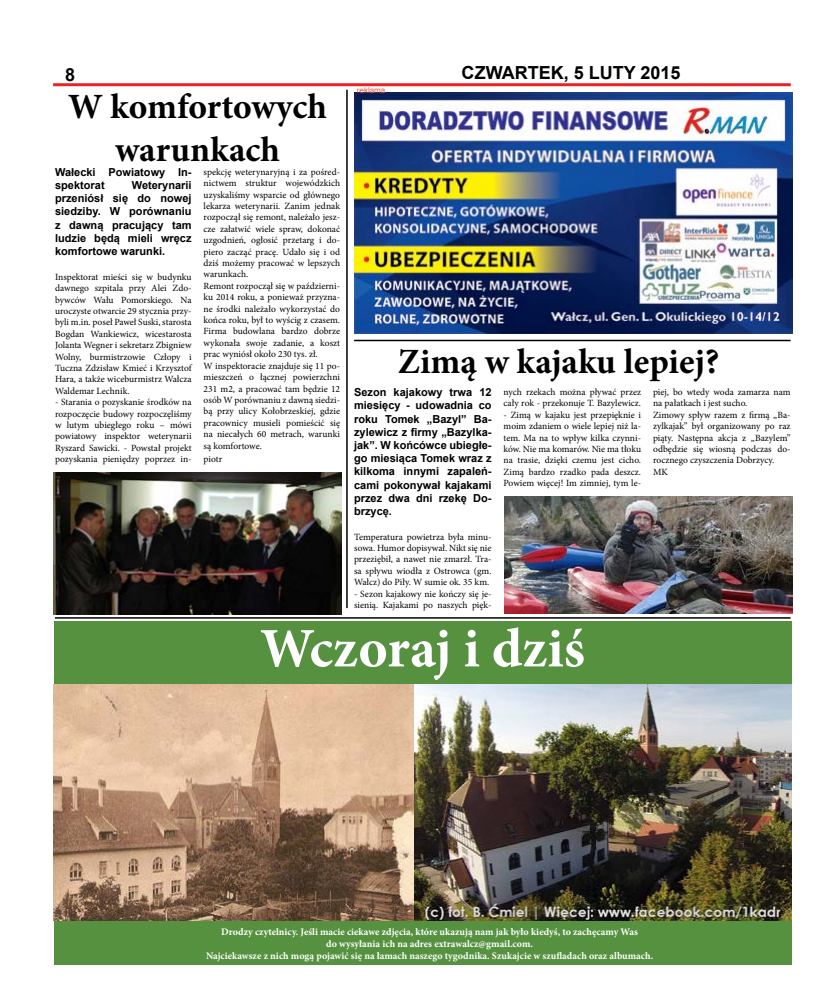
<style>
.page{position:relative;width:820px;height:993px;background:#fff}
.page>*{position:absolute;margin:0;border:0;box-sizing:border-box;transform-origin:0 0}
.t1{font:700 55.7px "Minion Pro";color:#fff}
.t2{font:700 35.5px/42.6px "Minion Pro";color:#000;text-align:center}
.t3{font:700 18px "Arial";color:#000}
.t4{font:700 11px/13.2px "Arial";color:#000;text-align:justify}
.t5{font:700 10px/12px "Minion Pro";color:#fff;text-align:center}
.t6{font:9.5px/11.4px "Minion Pro";color:#000;text-align:justify}
.t7{font:8px "Arial";color:#f05135}
</style>
<div class="page">
<hr style="left:53px;top:83px;width:737px;height:3px;background:#ed2124">
<hr style="left:354px;top:339px;width:436px;height:2px;background:#000">
<hr style="left:55px;top:617px;width:735px;height:1px;background:#000">
<hr style="left:346px;top:90px;width:1px;height:518px;background:#000">
<div style="left:54px;top:621px;width:737px;height:343px;background:#569140"></div>
<img style="left:54px;top:684px;width:737px;height:236px">
<img style="left:354px;top:93px;width:437px;height:240px">
<img style="left:54px;top:472px;width:287px;height:142px">
<img style="left:504px;top:496px;width:288px;height:117px">
<h3 class="t3" style="left:65px;top:63px;width:12px">8</h3>
<h3 class="t3" style="left:461px;top:60px;width:220px">CZWARTEK, 5 LUTY 2015</h3>
<h2 class="t2" style="left:68px;top:85px;width:260px">W komfortowych warunkach</h2>
<p class="t4" style="left:55px;top:166px;width:138px">Wałecki Powiatowy In&shy;spektorat</p>
<p class="t4" style="left:55px;top:179px;width:138px;text-indent:77px">Weterynarii przeniósł się do nowej siedziby. W porównaniu z dawną pracujący tam ludzie będą mieli wręcz komfortowe warunki.</p>
<p class="t6" style="left:55px;top:271px;width:138px">Inspektorat mieści się w budynku dawnego szpitala przy Alei Zdo&shy;bywców Wału Pomorskiego. Na uroczyste otwarcie 29 stycznia przy&shy;byli m.in. poseł Paweł Suski, starosta Bogdan Wankiewicz, wicestarosta Jolanta Wegner i sekretarz Zbigniew Wolny, burmistrzowie Człopy i Tuczna Zdzisław Kmieć i Krzysztof Hara, a także wiceburmistrz Wałcza Waldemar Lechnik.</p>
<p class="t6" style="left:55px;top:396px;width:138px">- Starania o pozyskanie środków na rozpoczęcie budowy rozpoczęliśmy w lutym ubiegłego roku – mówi powiatowy inspektor weterynarii Ryszard Sawicki. - Powstał projekt pozyskania pieniędzy poprzez in-</p>
<p class="t6" style="left:203px;top:166px;width:138px;text-align:left">spekcję weterynaryjną i za pośred&shy;nictwem struktur wojewódzkich uzyskaliśmy wsparcie od głównego lekarza weterynarii. Zanim jednak rozpoczął się remont, należało jesz&shy;cze załatwić wiele spraw, dokonać uzgodnień, ogłosić przetarg i do&shy;piero zacząć pracę. Udało się i od dziś możemy pracować w lepszych warunkach.<br>Remont rozpoczął się w październi&shy;ku 2014 roku, a ponieważ przyzna&shy;ne środki należało wykorzystać do końca roku, był to wyścig z czasem.<br>Firma budowlana bardzo dobrze wykonała swoje zadanie, a koszt prac wyniósł około 230 tys. zł.<br>W inspektoracie znajduje się 11 po&shy;mieszczeń o łącznej powierzchni<br>231 m2, a pracować tam będzie 12 osób W porównaniu z dawną siedzi&shy;bą przy ulicy Kołobrzeskiej, gdzie pracownicy musieli pomieścić się na niecałych 60 metrach, warunki są komfortowe.</p>
<p class="t6" style="left:203px;top:453px;width:20px">piotr</p>
<p class="t7" style="left:357px;top:85px;width:30px">reklama</p>
<h2 class="t2" style="left:398px;top:340px;width:323px">Zimą w kajaku lepiej?</h2>
<p class="t4" style="left:354px;top:386px;width:139px">Sezon kajakowy trwa 12 miesięcy - udowadnia co roku Tomek „Bazyl” Ba&shy;zylewicz z firmy „Bazylka&shy;jak”. W końcówce ubiegłe&shy;go miesiąca Tomek wraz z kilkoma innymi zapaleń&shy;cami pokonywał kajakami przez dwa dni rzekę Do&shy;brzycę.</p>
<p class="t6" style="left:354px;top:531px;width:139px">Temperatura powietrza była minu&shy;sowa. Humor dopisywał. Nikt się nie przeziębił, a nawet nie zmarzł. Tra&shy;sa spływu wiodła z Ostrowca (gm.<br>Wałcz) do Piły. W sumie ok. 35 km.</p>
<p class="t6" style="left:354px;top:588px;width:139px">- Sezon kajakowy nie kończy się je&shy;sienią. Kajakami po naszych pięk-</p>
<p class="t6" style="left:503px;top:386px;width:139px">nych rzekach można pływać przez cały rok - przekonuje T. Bazylewicz.</p>
<p class="t6" style="left:503px;top:409px;width:139px">- Zimą w kajaku jest przepięknie i moim zdaniem o wiele lepiej niż la&shy;tem. Ma na to wpływ kilka czynni&shy;ków. Nie ma komarów. Nie ma tłoku na trasie, dzięki czemu jest cicho.<br>Zimą bardzo rzadko pada deszcz.<br>Powiem więcej! Im zimniej, tym le-</p>
<p class="t6" style="left:652px;top:386px;width:139px;text-align:left">piej, bo wtedy woda zamarza nam na pałatkach i jest sucho.<br>Zimowy spływ razem z firmą „Ba&shy;zylkajak” był organizowany po raz piąty. Następna akcja z „Bazylem” odbędzie się wiosną podczas do&shy;rocznego czyszczenia Dobrzycy.<br>MK</p>
<h1 class="t1" style="left:260px;top:609px;width:326px">Wczoraj i dziś</h1>
<p class="t5" style="left:206px;top:924px;width:448px">Drodzy czytelnicy. Jeśli macie ciekawe zdjęcia, które ukazują nam jak było kiedyś, to zachęcamy Was<br>do wysyłania ich na adres extrawalcz@gmail.com.<br>Najciekawsze z nich mogą pojawić się na łamach naszego tygodnika. Szukajcie w szufladach oraz albumach.</p>
</div>
